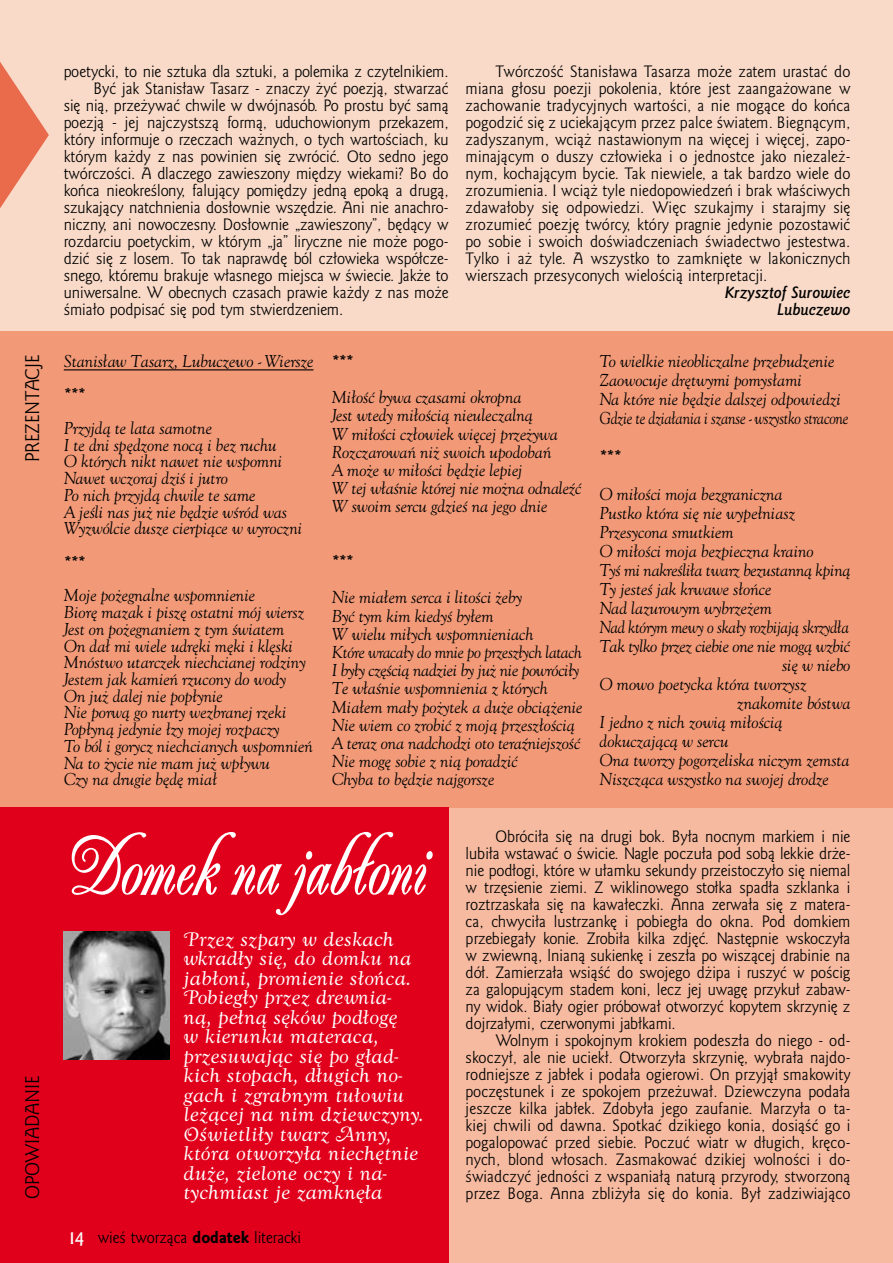
<style>
.page{position:relative;width:893px;height:1263px;background:#f9dac8}
.page>*{position:absolute;margin:0;border:0;box-sizing:border-box;transform-origin:0 0}
.t1{font:700 85.8px "Ailanthus EFN";color:#fff;scale:.77 1}
.t2{font:18px/19.5px "Goldy Swash EFN";letter-spacing:.01em;color:#fff}
.t3{font:18px "Goldy EFN";color:#000}
.t4{font:15px/17px "Goldy EFN";color:#000;text-align:justify}
.t5{font:italic 15px/16.8px "Goldy Olds EFN";color:#000}
.t6{font:italic 15px "Goldy Olds EFN";letter-spacing:-.02em;color:#000}
.t7{font:italic 15px "Goldy Olds EFN";letter-spacing:-.02em;color:#000;scale:.94 1}
.t8{font:italic 700 15px/17px "Goldy EFN";color:#000;text-align:right}
.t9{font:italic 700 15px "Goldy Olds EFN";color:#000}
.s1{font-weight:700;font-size:16.5px;color:#fff}
.s2{font-family:"Goldy EFN Heavy"}
</style>
<div class="page">
<div style="left:0;top:808px;width:893px;height:455px;background:#f6baa0"></div>
<div style="left:0;top:332px;width:893px;height:476px;background:#f29a78"></div>
<svg style="left:0;top:62px;width:49px;height:146px"></svg>
<div style="left:0;top:808px;width:449px;height:455px;background:#e1001b"></div>
<img style="left:64px;top:931px;width:106px;height:128px">
<hr style="left:64px;top:369px;width:249px;height:1px;background:#000">
<p class="t3" style="left:22px;top:462px;width:108px;rotate:-90deg">prezentacje</p>
<p class="t3" style="left:22px;top:1199px;width:123px;rotate:-90deg">opowiadanie</p>
<p class="t4" style="left:64px;top:63px;width:386px">poetycki, to nie sztuka dla sztuki, a polemika z czytelnikiem.</p>
<p class="t4" style="left:94px;top:80px;width:357px">Być jak Stanisław Tasarz - znaczy żyć poezją, stwarzać</p>
<p class="t4" style="left:64px;top:97px;width:386px">się nią, przeżywać chwile w dwójnasób. Po prostu być samą</p>
<p class="t4" style="left:64px;top:114px;width:386px">poezją - jej najczystszą formą, uduchowionym przekazem,</p>
<p class="t4" style="left:64px;top:131px;width:386px">który informuje o rzeczach ważnych, o tych wartościach, ku</p>
<p class="t4" style="left:64px;top:148px;width:386px">którym każdy z nas powinien się zwrócić. Oto sedno jego</p>
<p class="t4" style="left:64px;top:165px;width:386px">twórczości. A dlaczego zawieszony między wiekami? Bo do</p>
<p class="t4" style="left:64px;top:182px;width:386px">końca nieokreślony, falujący pomiędzy jedną epoką a drugą,</p>
<p class="t4" style="left:64px;top:199px;width:386px">szukający natchnienia dosłownie wszędzie. Ani nie anachro-</p>
<p class="t4" style="left:64px;top:216px;width:386px">niczny, ani nowoczesny. Dosłownie „zawieszony”, będący w</p>
<p class="t4" style="left:64px;top:233px;width:386px">rozdarciu poetyckim, w którym „ja” liryczne nie może pogo-</p>
<p class="t4" style="left:64px;top:250px;width:386px">dzić się z losem. To tak naprawdę ból człowieka współcze-</p>
<p class="t4" style="left:64px;top:267px;width:386px">snego, któremu brakuje własnego miejsca w świecie. Jakże to</p>
<p class="t4" style="left:64px;top:284px;width:386px">uniwersalne. W obecnych czasach prawie każdy z nas może</p>
<p class="t4" style="left:64px;top:301px;width:281px">śmiało podpisać się pod tym stwierdzeniem.</p>
<p class="t4" style="left:466px;top:63px;width:386px;text-indent:30px">Twórczość Stanisława Tasarza może zatem urastać do miana głosu poezji pokolenia, które jest zaangażowane w zachowanie tradycyjnych wartości, a nie mogące do końca pogodzić się z uciekającym przez palce światem. Biegnącym, zadyszanym, wciąż nastawionym na więcej i więcej, zapo&shy;minającym o duszy człowieka i o jednostce jako niezależ&shy;nym, kochającym bycie. Tak niewiele, a tak bardzo wiele do zrozumienia. I wciąż tyle niedopowiedzeń i brak właściwych zdawałoby się odpowiedzi. Więc szukajmy i starajmy się zrozumieć poezję twórcy, który pragnie jedynie pozostawić po sobie i swoich doświadczeniach świadectwo jestestwa.<br>Tylko i aż tyle. A wszystko to zamknięte w lakonicznych wierszach przesyconych wielością interpretacji.</p>
<p class="t8" style="left:725px;top:284px;width:127px">Krzysztof Surowiec<br>Lubuczewo</p>
<p class="t5" style="left:64px;top:352px;width:251px">Stanisław Tasarz, Lubuczewo - Wiersze</p>
<p class="t9" style="left:64px;top:384px;width:23px">***</p>
<p class="t5" style="left:64px;top:419px;width:240px">Przyjdą te lata samotne<br>I te dni spędzone nocą i bez ruchu<br>O których nikt nawet nie wspomni<br>Nawet wczoraj dziś i jutro<br>Po nich przyjdą chwile te same<br>A jeśli nas już nie będzie wśród was<br>Wyzwólcie dusze cierpiące w wyroczni</p>
<p class="t9" style="left:64px;top:551px;width:23px">***</p>
<p class="t5" style="left:64px;top:586px;width:251px">Moje pożegnalne wspomnienie<br>Biorę mazak i piszę ostatni mój wiersz<br>Jest on pożegnaniem z tym światem<br>On dał mi wiele udręki męki i klęski<br>Mnóstwo utarczek niechcianej rodziny<br>Jestem jak kamień rzucony do wody<br>On już dalej nie popłynie<br>Nie porwą go nurty wezbranej rzeki<br>Popłyną jedynie łzy mojej rozpaczy<br>To ból i gorycz niechcianych wspomnień<br>Na to życie nie mam już wpływu<br>Czy na drugie będę miał</p>
<p class="t9" style="left:332px;top:350px;width:23px">***</p>
<p class="t5" style="left:332px;top:388px;width:251px;line-height:18.1px">Miłość bywa czasami okropna<br>Jest wtedy miłością nieuleczalną<br>W miłości człowiek więcej przeżywa Rozczarowań niż swoich upodobań<br>A może w miłości będzie lepiej<br>W tej właśnie której nie można odnaleźć W swoim sercu gdzieś na jego dnie</p>
<p class="t9" style="left:332px;top:551px;width:23px">***</p>
<p class="t5" style="left:332px;top:588px;width:252px;line-height:18.1px">Nie miałem serca i litości żeby<br>Być tym kim kiedyś byłem<br>W wielu miłych wspomnieniach<br>Które wracały do mnie po przeszłych latach I były częścią nadziei by już nie powróciły Te właśnie wspomnienia z których Miałem mały pożytek a duże obciążenie Nie wiem co zrobić z moją przeszłością A teraz ona nadchodzi oto teraźniejszość Nie mogę sobie z nią poradzić<br>Chyba to będzie najgorsze</p>
<p class="t5" style="left:600px;top:351px;width:250px;line-height:19px">To wielkie nieobliczalne przebudzenie Zaowocuje drętwymi pomysłami<br>Na które nie będzie dalszej odpowiedzi Gdzie te działania i szanse - wszystko stracone</p>
<p class="t9" style="left:600px;top:446px;width:23px">***</p>
<p class="t5" style="left:600px;top:485px;width:185px">O miłości moja bezgraniczna</p>
<p class="t5" style="left:600px;top:504px;width:197px">Pustko która się nie wypełniasz</p>
<p class="t5" style="left:600px;top:523px;width:135px">Przesycona smutkiem</p>
<p class="t5" style="left:600px;top:542px;width:216px">O miłości moja bezpieczna kraino</p>
<p class="t6" style="left:600px;top:560px;width:252px">Tyś mi nakreśliła twarz bezustanną kpiną</p>
<p class="t5" style="left:600px;top:580px;width:173px">Ty jesteś jak krwawe słońce</p>
<p class="t5" style="left:600px;top:599px;width:174px">Nad lazurowym wybrzeżem</p>
<p class="t7" style="left:600px;top:617px;width:267px">Nad którym mewy o skały rozbijają skrzydła</p>
<p class="t6" style="left:600px;top:636px;width:252px">Tak tylko przez ciebie one nie mogą wzbić</p>
<p class="t5" style="left:782px;top:656px;width:70px">się w niebo</p>
<p class="t5" style="left:600px;top:676px;width:208px">O mowo poetycka która tworzysz</p>
<p class="t5" style="left:737px;top:695px;width:115px">znakomite bóstwa</p>
<p class="t5" style="left:600px;top:714px;width:185px">I jedno z nich zowią miłością</p>
<p class="t5" style="left:600px;top:733px;width:131px">dokuczającą w sercu</p>
<p class="t5" style="left:600px;top:752px;width:252px">Ona tworzy pogorzeliska niczym zemsta</p>
<p class="t5" style="left:600px;top:771px;width:231px">Niszcząca wszystko na swojej drodze</p>
<h1 class="t1" style="left:64px;top:818px;width:468px">Domek na jabłoni</h1>
<p class="t2" style="left:184px;top:929px;width:242px">Przez szpary w deskach wkradły się, do domku na jabłoni, promienie słońca.<br>Pobiegły przez drewnia&shy;ną, pełną sęków podłogę<br>w kierunku materaca, przesuwając się po gład&shy;kich stopach, długich no&shy;gach i zgrabnym tułowiu leżącej na nim dziewczyny.<br>Oświetliły twarz Anny, która otworzyła niechętnie duże, zielone oczy i na&shy;tychmiast je zamknęła</p>
<p class="t4" style="left:69px;top:1230px;width:234px"><span class="s1">14</span> wieś tworząca <span class="s2">dodatek</span> literacki</p>
<p class="t4" style="left:466px;top:828px;width:386px;text-indent:30px">Obróciła się na drugi bok. Była nocnym markiem i nie lubiła wstawać o świcie. Nagle poczuła pod sobą lekkie drże&shy;nie podłogi, które w ułamku sekundy przeistoczyło się niemal w trzęsienie ziemi. Z wiklinowego stołka spadła szklanka i roztrzaskała się na kawałeczki. Anna zerwała się z matera&shy;ca, chwyciła lustrzankę i pobiegła do okna. Pod domkiem przebiegały konie. Zrobiła kilka zdjęć. Następnie wskoczyła w zwiewną, lnianą sukienkę i zeszła po wiszącej drabinie na dół. Zamierzała wsiąść do swojego dżipa i ruszyć w pościg za galopującym stadem koni, lecz jej uwagę przykuł zabaw&shy;ny widok. Biały ogier próbował otworzyć kopytem skrzynię z dojrzałymi, czerwonymi jabłkami.</p>
<p class="t4" style="left:466px;top:1033px;width:386px;text-indent:30px">Wolnym i spokojnym krokiem podeszła do niego - od&shy;skoczył, ale nie uciekł. Otworzyła skrzynię, wybrała najdo&shy;rodniejsze z jabłek i podała ogierowi. On przyjął smakowity poczęstunek i ze spokojem przeżuwał. Dziewczyna podała jeszcze kilka jabłek. Zdobyła jego zaufanie. Marzyła o ta&shy;kiej chwili od dawna. Spotkać dzikiego konia, dosiąść go i pogalopować przed siebie. Poczuć wiatr w długich, kręco&shy;nych, blond włosach. Zasmakować dzikiej wolności i do&shy;świadczyć jedności z wspaniałą naturą przyrody, stworzoną przez Boga. Anna zbliżyła się do konia. Był zadziwiająco</p>
</div>
